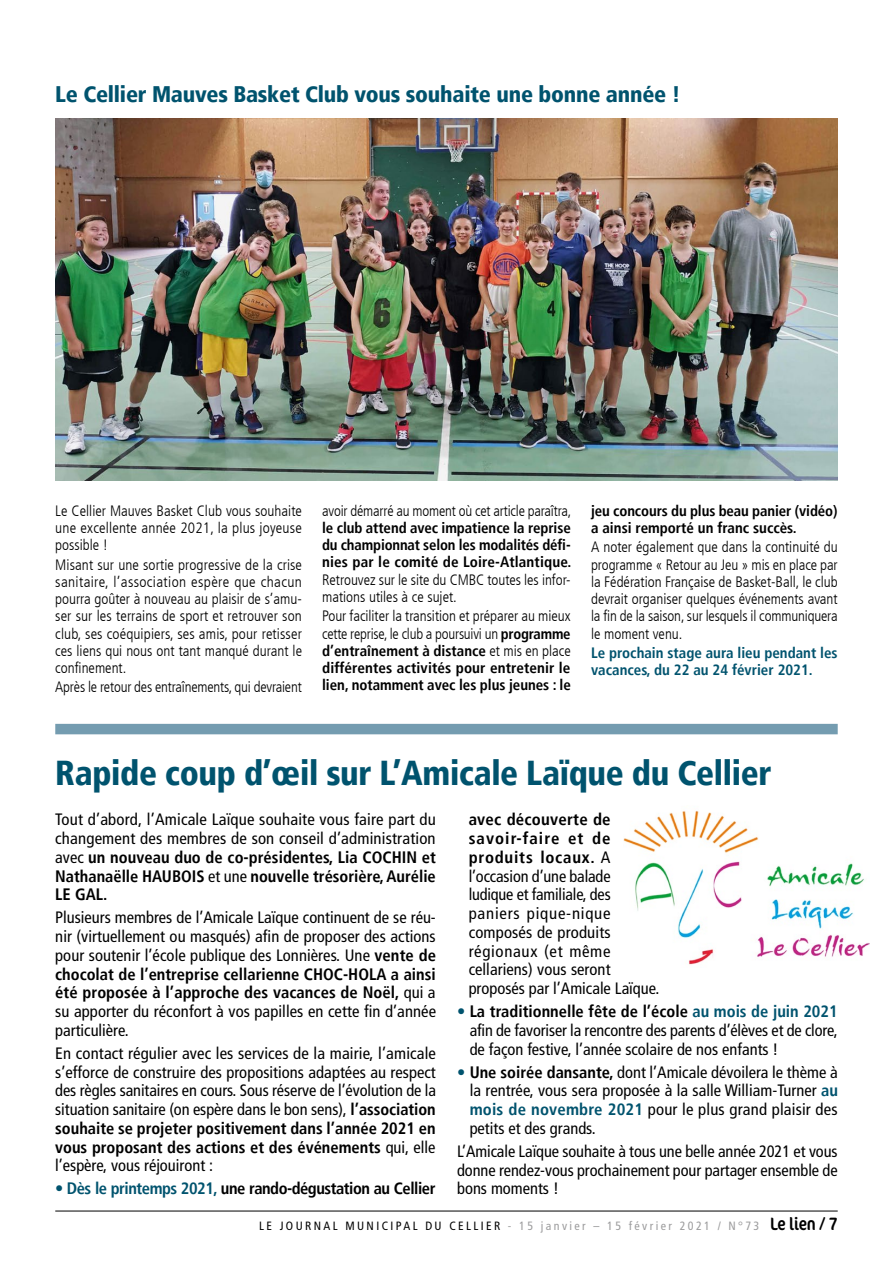
<style>
.page{position:relative;width:893px;height:1263px;background:#fff}
.page>*{position:absolute;margin:0;border:0;box-sizing:border-box;transform-origin:0 0}
.t1{font:900 condensed 34.5px "Frutiger LT";letter-spacing:-.01em;color:#00536e}
.t2{font:900 condensed 22.5px "Frutiger LT";letter-spacing:-.01em;color:#00536e}
.t3{font:condensed 16.5px/18.8px "Frutiger LT";color:#000;text-align:justify}
.t4{font:700 condensed 16.5px "Frutiger LT";letter-spacing:-.03em;color:#000}
.t5{font:300 condensed 15px/17.2px "Frutiger LT";color:#000;text-align:justify}
.t6{font:700 condensed 15px/17.2px "Frutiger LT";color:#000;text-align:justify}
.t7{font:700 condensed 15px/17.2px "Frutiger LT";color:#00536e}
.t8{font:condensed 12px "Frutiger LT";letter-spacing:.2em;color:#9c9c9d}
.s1{font-weight:300}
.s2{font-weight:700}
.s3{font-weight:700;color:#00536e}
.s4{color:#00536e}
.s5{color:#000}
.s6{font-family:"Cocon Pro";font-size:18px;color:#000}
</style>
<div class="page">
<hr style="left:55px;top:1211px;width:783px;height:1px;background:#000">
<div style="left:55px;top:724px;width:783px;height:10px;background:#749cb0"></div>
<img style="left:55px;top:118px;width:783px;height:363px">
<img style="left:623px;top:811px;width:246px;height:154px">
<h2 class="t2" style="left:55px;top:81px;width:627px">Le Cellier Mauves Basket Club vous souhaite une bonne année !</h2>
<p class="t5" style="left:55px;top:502px;width:248px">Le Cellier Mauves Basket Club vous souhaite une excellente année 2021, la plus joyeuse possible !</p>
<p class="t5" style="left:55px;top:556px;width:248px">Misant sur une sortie progressive de la crise sanitaire, l’association espère que chacun pourra goûter à nouveau au plaisir de s’amu&shy;ser sur les terrains de sport et retrouver son club, ses coéquipiers, ses amis, pour retisser ces liens qui nous ont tant manqué durant le confinement.</p>
<p class="t5" style="left:55px;top:679px;width:248px">Après le retour des entraînements, qui devraient</p>
<p class="t5" style="left:322px;top:502px;width:251px">avoir démarré au moment où cet article paraîtra,</p>
<p class="t6" style="left:322px;top:519px;width:251px">le club attend avec impatience la reprise du championnat selon les modalités défi&shy;nies par le comité de Loire-Atlantique.</p>
<p class="t5" style="left:322px;top:571px;width:250px">Retrouvez sur le site du CMBC toutes les infor&shy;mations utiles à ce sujet.</p>
<p class="t6" style="left:322px;top:607px;width:250px"><span class="s1">Pour faciliter la transition et préparer au mieux cette reprise, le club a poursuivi un</span> programme d’entraînement à distance <span class="s1">et mis en place </span>différentes activités pour entretenir le lien, notamment avec les plus jeunes : le</p>
<p class="t6" style="left:591px;top:502px;width:248px">jeu concours du plus beau panier (vidéo) a ainsi remporté un franc succès.</p>
<p class="t5" style="left:591px;top:539px;width:248px">A noter également que dans la continuité du programme « Retour au Jeu » mis en place par la Fédération Française de Basket-Ball, le club devrait organiser quelques événements avant la fin de la saison, sur lesquels il communiquera le moment venu.</p>
<p class="t7" style="left:591px;top:644px;width:248px">Le prochain stage aura lieu pendant les vacances, du 22 au 24 février 2021.</p>
<h1 class="t1" style="left:55px;top:752px;width:718px">Rapide coup d’œil sur L’Amicale Laïque du Cellier</h1>
<p class="t3" style="left:469px;top:810px;width:192px;text-align:left"><span class="s2">avec découverte de savoir-faire et de produits locaux.</span> A l’occasion d’une balade ludique et familiale, des paniers pique-nique composés de produits régionaux (et même cellariens) vous seront proposés par l’Amicale Laïque.</p>
<p class="t3" style="left:470px;top:1002px;width:370px;text-indent:-13px"><span class="s3">•</span> <span class="s2">La traditionnelle fête de l’école</span> <span class="s3">au mois de juin 2021 </span>afin de favoriser la rencontre des parents d’élèves et de clore, de façon festive, l’année scolaire de nos enfants !</p>
<p class="t3" style="left:470px;top:1062px;width:370px;text-indent:-13px"><span class="s3">•</span> <span class="s2">Une soirée dansante,</span> dont l’Amicale dévoilera le thème à la rentrée, vous sera proposée à la salle William-Turner <span class="s3">au mois de novembre 2021</span> pour le plus grand plaisir des petits et des grands.</p>
<p class="t3" style="left:457px;top:1142px;width:382px">L’Amicale Laïque souhaite à tous une belle année 2021 et vous donne rendez-vous prochainement pour partager ensemble de bons moments !</p>
<p class="t3" style="left:55px;top:810px;width:382px">Tout d’abord, l’Amicale Laïque souhaite vous faire part du changement des membres de son conseil d’administration avec <span class="s2">un nouveau duo de co-présidentes, Lia COCHIN et Nathanaëlle HAUBOIS</span> et une <span class="s2">nouvelle trésorière, Aurélie LE GAL.</span></p>
<p class="t3" style="left:55px;top:908px;width:382px">Plusieurs membres de l’Amicale Laïque continuent de se réu&shy;nir (virtuellement ou masqués) afin de proposer des actions pour soutenir l’école publique des Lonnières. Une <span class="s2">vente de chocolat de l’entreprise cellarienne CHOC-HOLA a ainsi été proposée à l’approche des vacances de Noël,</span> qui a su apporter du réconfort à vos papilles en cette fin d’année particulière.</p>
<p class="t3" style="left:55px;top:1044px;width:382px">En contact régulier avec les services de la mairie, l’amicale s’efforce de construire des propositions adaptées au respect des règles sanitaires en cours. Sous réserve de l’évolution de la situation sanitaire (on espère dans le bon sens), <span class="s2">l’association souhaite se projeter positivement dans l’année 2021 en vous proposant des actions et des événements</span> qui, elle l’espère, vous réjouiront :</p>
<p class="t4" style="left:55px;top:1179px;width:382px"><span class="s4">• Dès le printemps 2021,</span> une rando-dégustation au Cellier</p>
<p class="t8" style="left:259px;top:1219px;width:580px"><span class="s5">LE JOURNAL MUNICIPAL DU CELLIER</span> - 15 janvier – 15 février 2021 / N°73 <span class="s6">Le lien / 7</span></p>
</div>
